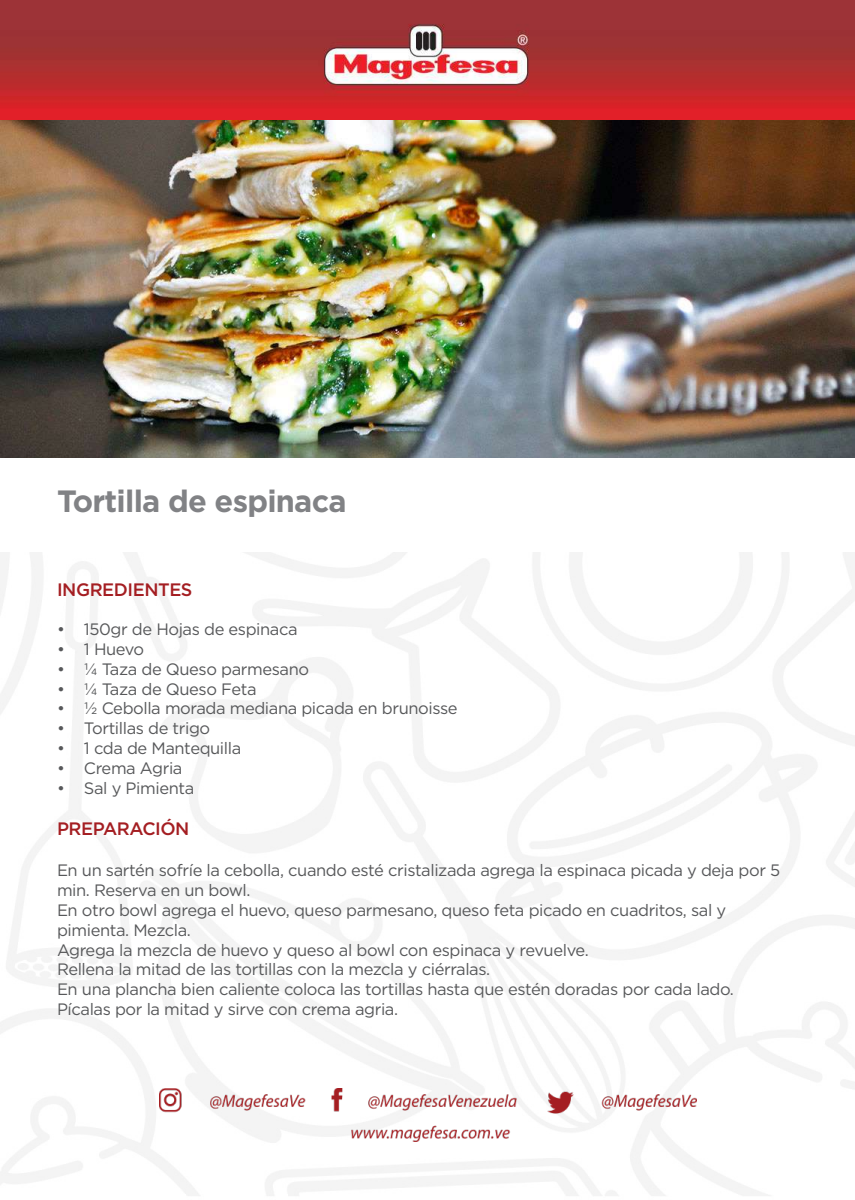
<style>
.page{position:relative;width:855px;height:1200px;background:#fff}
.page>*{position:absolute;margin:0;border:0;box-sizing:border-box;transform-origin:0 0}
.t1{font:700 30.75px "Gotham";letter-spacing:-.025em;color:#818285}
.t2{font:500 18px "Gotham";letter-spacing:-.025em;color:#a41e22}
.t3{font:16.5px/19.8px "Gotham";letter-spacing:-.025em;color:#57585a}
</style>
<div class="page">
<img style="left:0;top:0;width:855px;height:121px">
<img style="left:0;top:121px;width:855px;height:337px">
<img style="left:159px;top:1088px;width:538px;height:54px">
<h1 class="t1" style="left:57px;top:481px;width:291px">Tortilla de espinaca</h1>
<p class="t2" style="left:57px;top:578px;width:137px">INGREDIENTES</p>
<p class="t3" style="left:57px;top:619px;width:242px">• 150gr de Hojas de espinaca</p>
<p class="t3" style="left:57px;top:639px;width:89px">• 1 Huevo</p>
<p class="t3" style="left:57px;top:659px;width:254px">• ¼ Taza de Queso parmesano</p>
<p class="t3" style="left:57px;top:679px;width:201px">• ¼ Taza de Queso Feta</p>
<p class="t3" style="left:57px;top:698px;width:402px">• ½ Cebolla morada mediana picada en brunoisse</p>
<p class="t3" style="left:57px;top:718px;width:155px">• Tortillas de trigo</p>
<p class="t3" style="left:57px;top:738px;width:186px">• 1 cda de Mantequilla</p>
<p class="t3" style="left:57px;top:758px;width:127px">• Crema Agria</p>
<p class="t3" style="left:57px;top:778px;width:139px">• Sal y Pimienta</p>
<p class="t2" style="left:57px;top:817px;width:134px">PREPARACIÓN</p>
<p class="t3" style="left:57px;top:860px;width:725px">En un sartén sofríe la cebolla, cuando esté cristalizada agrega la espinaca picada y deja por 5 min. Reserva en un bowl.<br>En otro bowl agrega el huevo, queso parmesano, queso feta picado en cuadritos, sal y pimienta. Mezcla.<br>Agrega la mezcla de huevo y queso al bowl con espinaca y revuelve.<br>Rellena la mitad de las tortillas con la mezcla y ciérralas.<br>En una plancha bien caliente coloca las tortillas hasta que estén doradas por cada lado.<br>Pícalas por la mitad y sirve con crema agria.</p>
</div>
